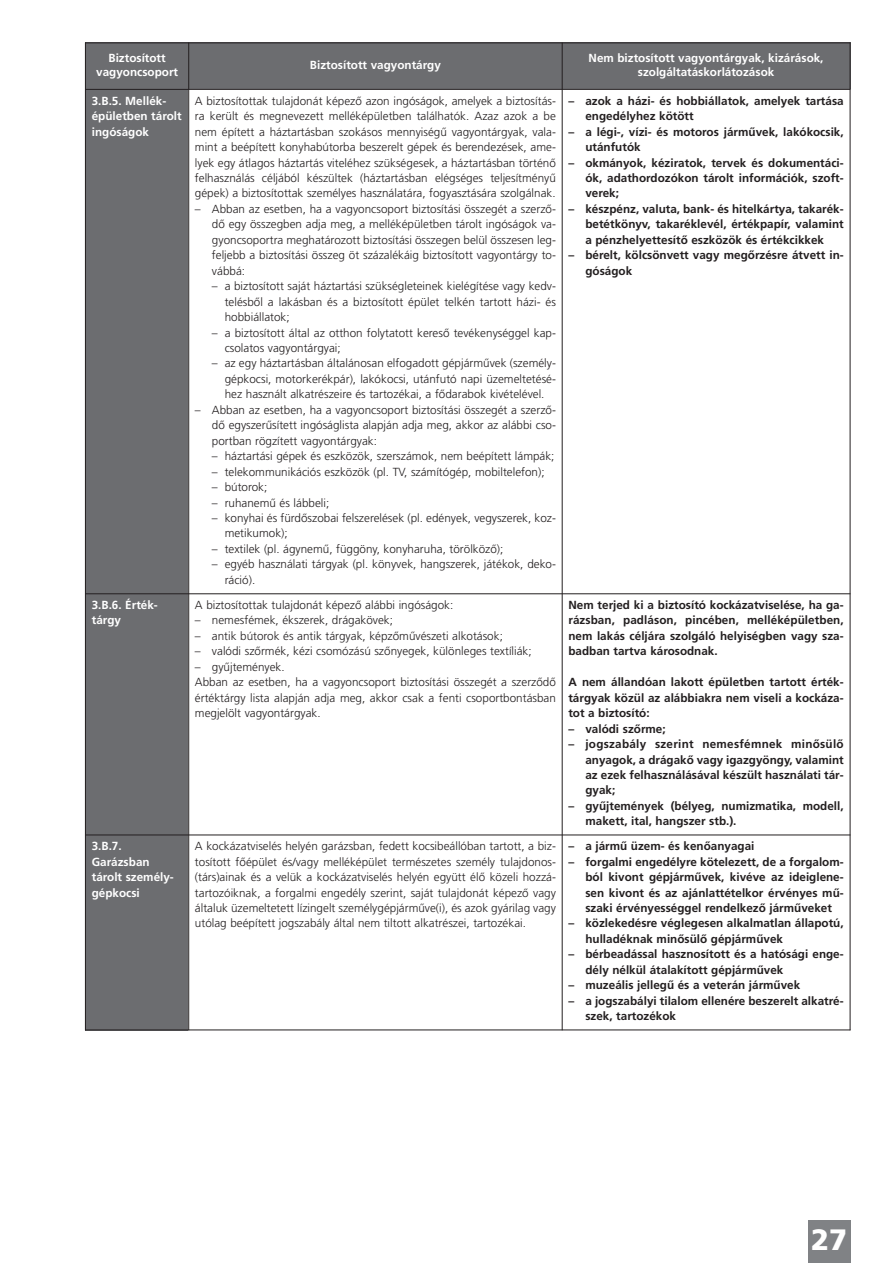
<style>
.page{position:relative;width:893px;height:1263px;background:#fff}
.page>*{position:absolute;margin:0;border:0;box-sizing:border-box;transform-origin:0 0}
.t1{font:700 29.4px "Frutiger M";color:#fff}
.t2{font:11.7px/15.5px "Frutiger M Light";color:#231f20;text-align:justify}
.t3{font:11.7px/15.5px "Frutiger M Medium";color:#231f20}
.t4{font:11.7px/15.5px "Frutiger M Medium";color:#fff}
</style>
<div class="page">
<div style="left:808px;top:1220px;width:42px;height:43px;background:#808285"></div>
<div style="left:85px;top:43px;width:104px;height:46px;background:#6c6d70"></div>
<div style="left:189px;top:43px;width:373px;height:46px;background:#6c6d70"></div>
<div style="left:562px;top:43px;width:288px;height:46px;background:#6c6d70"></div>
<div style="left:85px;top:89px;width:104px;height:505px;background:#6c6d70"></div>
<div style="left:85px;top:594px;width:104px;height:241px;background:#6c6d70"></div>
<div style="left:85px;top:835px;width:104px;height:195px;background:#6c6d70"></div>
<hr style="left:85px;top:43px;width:1px;height:987px;background:#231f20">
<hr style="left:188px;top:43px;width:1px;height:987px;background:#231f20">
<hr style="left:562px;top:43px;width:1px;height:987px;background:#231f20">
<hr style="left:850px;top:43px;width:1px;height:987px;background:#231f20">
<hr style="left:85px;top:43px;width:765px;height:1px;background:#231f20">
<hr style="left:85px;top:89px;width:765px;height:1px;background:#231f20">
<hr style="left:85px;top:593px;width:765px;height:1px;background:#231f20">
<hr style="left:85px;top:835px;width:765px;height:1px;background:#231f20">
<hr style="left:85px;top:1029px;width:765px;height:1px;background:#231f20">
<p class="t4" style="left:96px;top:52px;width:83px;line-height:14.1px;text-align:center">Biztosított vagyoncsoport</p>
<p class="t4" style="left:310px;top:58px;width:132px">Biztosított vagyontárgy</p>
<p class="t4" style="left:589px;top:52px;width:236px;line-height:14.1px;text-align:center">Nem biztosított vagyontárgyak, kizárások, szolgáltatáskorlátozások</p>
<p class="t4" style="left:92px;top:94px;width:91px">3.B.5. Mellék&shy;épületben tárolt ingóságok</p>
<p class="t2" style="left:195px;top:94px;width:362px">A biztosítottak tulajdonát képező azon ingóságok, amelyek a biztosítás&shy;ra került és megnevezett melléképületben találhatók. Azaz azok a be nem épített a háztartásban szokásos mennyiségű vagyontárgyak, vala&shy;mint a beépített konyhabútorba beszerelt gépek és berendezések, ame&shy;lyek egy átlagos háztartás viteléhez szükségesek, a háztartásban történő felhasználás céljából készültek (háztartásban elégséges teljesítményű gépek) a biztosítottak személyes használatára, fogyasztására szolgálnak.</p>
<p class="t2" style="left:212px;top:202px;width:345px;text-indent:-17px">– Abban az esetben, ha a vagyoncsoport biztosítási összegét a szerző&shy;dő egy összegben adja meg, a melléképületben tárolt ingóságok va&shy;gyoncsoportra meghatározott biztosítási összegen belül összesen leg&shy;feljebb a biztosítási összeg öt százalékáig biztosított vagyontárgy to&shy;vábbá:</p>
<p class="t2" style="left:225px;top:279px;width:333px;text-indent:-13px">– a biztosított saját háztartási szükségleteinek kielégítése vagy kedv&shy;telésből a lakásban és a biztosított épület telkén tartott házi- és hobbiállatok;</p>
<p class="t2" style="left:225px;top:326px;width:333px;text-indent:-13px">– a biztosított által az otthon folytatott kereső tevékenységgel kap&shy;csolatos vagyontárgyai;</p>
<p class="t2" style="left:225px;top:357px;width:333px;text-indent:-13px">– az egy háztartásban általánosan elfogadott gépjárművek (személy&shy;gépkocsi, motorkerékpár), lakókocsi, utánfutó napi üzemeltetésé&shy;hez használt alkatrészeire és tartozékai, a fődarabok kivételével.</p>
<p class="t2" style="left:212px;top:403px;width:345px;text-indent:-17px">– Abban az esetben, ha a vagyoncsoport biztosítási összegét a szerző&shy;dő egyszerűsített ingóságlista alapján adja meg, akkor az alábbi cso&shy;portban rögzített vagyontárgyak:</p>
<p class="t2" style="left:212px;top:449px;width:344px">– háztartási gépek és eszközök, szerszámok, nem beépített lámpák;</p>
<p class="t2" style="left:212px;top:465px;width:334px">– telekommunikációs eszközök (pl. TV, számítógép, mobiltelefon);</p>
<p class="t2" style="left:212px;top:480px;width:57px">– bútorok;</p>
<p class="t2" style="left:212px;top:496px;width:119px">– ruhanemű és lábbeli;</p>
<p class="t2" style="left:225px;top:511px;width:333px;text-indent:-13px">– konyhai és fürdőszobai felszerelések (pl. edények, vegyszerek, koz&shy;metikumok);</p>
<p class="t2" style="left:212px;top:542px;width:293px">– textilek (pl. ágynemű, függöny, konyharuha, törölköző);</p>
<p class="t2" style="left:225px;top:557px;width:333px;text-indent:-13px">– egyéb használati tárgyak (pl. könyvek, hangszerek, játékok, deko&shy;ráció).</p>
<p class="t3" style="left:585px;top:94px;width:260px;text-indent:-17px">– azok a házi- és hobbiállatok, amelyek tartása engedélyhez kötött</p>
<p class="t3" style="left:585px;top:125px;width:260px;text-indent:-17px">– a légi-, vízi- és motoros járművek, lakókocsik, utánfutók</p>
<p class="t3" style="left:585px;top:156px;width:260px;text-align:justify;text-indent:-17px">– okmányok, kéziratok, tervek és dokumentáci&shy;ók, adathordozókon tárolt információk, szoft&shy;verek;</p>
<p class="t3" style="left:585px;top:202px;width:260px;text-align:justify;text-indent:-17px">– készpénz, valuta, bank- és hitelkártya, takarék&shy;betétkönyv, takaréklevél, értékpapír, valamint a pénzhelyettesítő eszközök és értékcikkek</p>
<p class="t3" style="left:585px;top:248px;width:260px;text-indent:-17px">– bérelt, kölcsönvett vagy megőrzésre átvett in&shy;góságok</p>
<p class="t4" style="left:92px;top:598px;width:67px">3.B.6. Érték&shy;tárgy</p>
<p class="t2" style="left:195px;top:598px;width:260px">A biztosítottak tulajdonát képező alábbi ingóságok:</p>
<p class="t2" style="left:195px;top:614px;width:200px">– nemesfémek, ékszerek, drágakövek;</p>
<p class="t2" style="left:195px;top:629px;width:309px">– antik bútorok és antik tárgyak, képzőművészeti alkotások;</p>
<p class="t2" style="left:195px;top:644px;width:338px">– valódi szőrmék, kézi csomózású szőnyegek, különleges textíliák;</p>
<p class="t2" style="left:195px;top:660px;width:362px;text-align:left">– gyűjtemények.<br>Abban az esetben, ha a vagyoncsoport biztosítási összegét a szerződő értéktárgy lista alapján adja meg, akkor csak a fenti csoportbontásban megjelölt vagyontárgyak.</p>
<p class="t3" style="left:568px;top:598px;width:277px;text-align:justify">Nem terjed ki a biztosító kockázatviselése, ha ga&shy;rázsban, padláson, pincében, melléképületben, nem lakás céljára szolgáló helyiségben vagy sza&shy;badban tartva károsodnak.</p>
<p class="t3" style="left:568px;top:675px;width:277px;text-align:justify">A nem állandóan lakott épületben tartott érték&shy;tárgyak közül az alábbiakra nem viseli a kockáza&shy;tot a biztosító:</p>
<p class="t3" style="left:568px;top:722px;width:99px">– valódi szőrme;</p>
<p class="t3" style="left:585px;top:737px;width:260px;text-align:justify;text-indent:-17px">– jogszabály szerint nemesfémnek minősülő anyagok, a drágakő vagy igazgyöngy, valamint az ezek felhasználásával készült használati tár&shy;gyak;</p>
<p class="t3" style="left:585px;top:799px;width:260px;text-indent:-17px">– gyűjtemények (bélyeg, numizmatika, modell, makett, ital, hangszer stb.).</p>
<p class="t4" style="left:92px;top:839px;width:84px">3.B.7.<br>Garázsban tárolt személy&shy;gépkocsi</p>
<p class="t2" style="left:195px;top:839px;width:362px">A kockázatviselés helyén garázsban, fedett kocsibeállóban tartott, a biz&shy;tosított főépület és/vagy melléképület természetes személy tulajdonos-(társ)ainak és a velük a kockázatviselés helyén együtt élő közeli hozzá&shy;tartozóiknak, a forgalmi engedély szerint, saját tulajdonát képező vagy általuk üzemeltetett lízingelt személygépjárműve(i), és azok gyárilag vagy utólag beépített jogszabály által nem tiltott alkatrészei, tartozékai.</p>
<p class="t3" style="left:568px;top:839px;width:188px">– a jármű üzem- és kenőanyagai</p>
<p class="t3" style="left:585px;top:855px;width:260px;text-align:justify;text-indent:-17px">– forgalmi engedélyre kötelezett, de a forgalom&shy;ból kivont gépjárművek, kivéve az ideiglene&shy;sen kivont és az ajánlattételkor érvényes mű&shy;szaki érvényességgel rendelkező járműveket</p>
<p class="t3" style="left:585px;top:916px;width:260px;text-indent:-17px">– közlekedésre véglegesen alkalmatlan állapotú, hulladéknak minősülő gépjárművek</p>
<p class="t3" style="left:585px;top:947px;width:260px;text-indent:-17px">– bérbeadással hasznosított és a hatósági enge&shy;dély nélkül átalakított gépjárművek</p>
<p class="t3" style="left:568px;top:978px;width:233px">– muzeális jellegű és a veterán járművek</p>
<p class="t3" style="left:585px;top:994px;width:260px;text-indent:-17px">– a jogszabályi tilalom ellenére beszerelt alkatré&shy;szek, tartozékok</p>
<h1 class="t1" style="left:811px;top:1227px;width:38px">27</h1>
</div>
